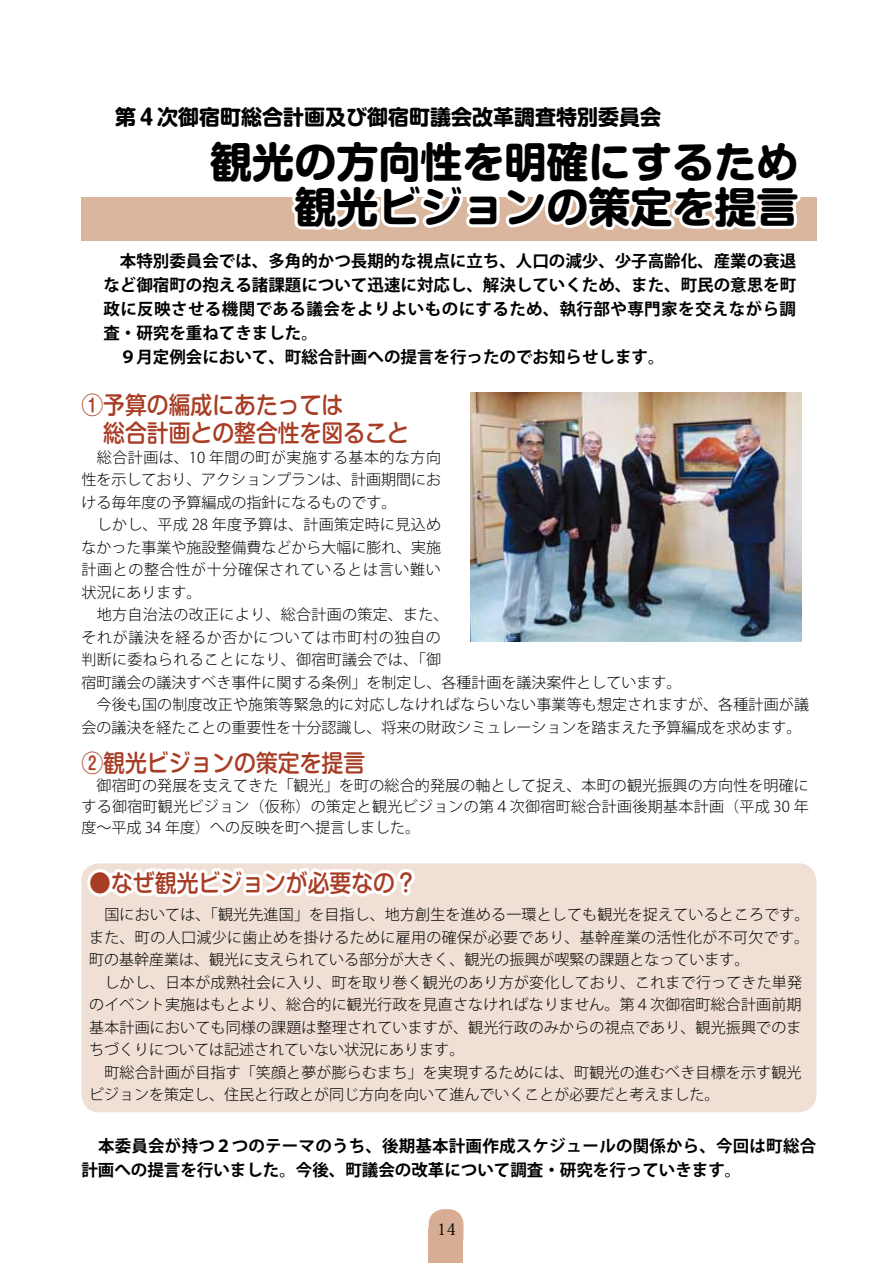
<style>
.page{position:relative;width:893px;height:1263px;background:#fff}
.page>*{position:absolute;margin:0;border:0;box-sizing:border-box;transform-origin:0 0}
.t1{font:700 42px/45px "Shin M Go Pro";color:#000;text-align:right}
.t2{font:500 24px/28.5px "Shin M Go Pro";color:#a83d25;scale:.91 1}
.t3{font:700 21px "Shin M Go Pro";color:#000}
.t4{font:700 16.5px/24px "Koz Go Pro";color:#000}
.t5{font:15.9px "Koz Min Pro";color:#000}
.t6{font:300 15px/22.5px "Koz Go Pro";letter-spacing:.01em;color:#000}
</style>
<div class="page">
<div style="left:429px;top:1209px;width:34px;height:43px;background:#d7ae93;border-radius:15px"></div>
<div style="left:428px;top:1229px;width:35px;height:34px;background:#d7ae93"></div>
<div style="left:81px;top:863px;width:735px;height:249px;background:#efdfd4;border-radius:18px"></div>
<svg style="left:81px;top:197px;width:723px;height:293px"></svg>
<svg style="left:81px;top:863px;width:339px;height:127px"></svg>
<img style="left:471px;top:393px;width:330px;height:249px">
<h3 class="t3" style="left:115px;top:100px;width:547px">第４次御宿町総合計画及び御宿町議会改革調査特別委員会</h3>
<h1 class="t1" style="left:210px;top:134px;width:590px">観光の方向性を明確にするため観光ビジョンの策定を提言</h1>
<p class="t4" style="left:103px;top:250px;width:694px">　本特別委員会では、多角的かつ長期的な視点に立ち、人口の減少、少子高齢化、産業の衰退など御宿町の抱える諸課題について迅速に対応し、解決していくため、また、町民の意思を町政に反映させる機関である議会をよりよいものにするため、執行部や専門家を交えながら調査・研究を重ねてきました。<br>　９月定例会において、町総合計画への提言を行ったのでお知らせします。</p>
<h2 class="t2" style="left:81px;top:387px;width:362px">①予算の編成にあたっては<br>　総合計画との整合性を図ること</h2>
<p class="t6" style="left:81px;top:446px;width:729px;text-indent:15px">総合計画は、10 年間の町が実施する基本的な方向<br>性を示しており、アクションプランは、計画期間にお<br>ける毎年度の予算編成の指針になるものです。<br>　しかし、平成 28 年度予算は、計画策定時に見込め<br>なかった事業や施設整備費などから大幅に膨れ、実施<br>計画との整合性が十分確保されているとは言い難い<br>状況にあります。<br>　地方自治法の改正により、総合計画の策定、また、<br>それが議決を経るか否かについては市町村の独自の<br>判断に委ねられることになり、御宿町議会では、「御<br>宿町議会の議決すべき事件に関する条例」を制定し、各種計画を議決案件としています。<br>　今後も国の制度改正や施策等緊急的に対応しなければならいない事業等も想定されますが、各種計画が議会の議決を経たことの重要性を十分認識し、将来の財政シミュレーションを踏まえた予算編成を求めます。</p>
<h2 class="t2" style="left:81px;top:746px;width:314px">②観光ビジョンの策定を提言</h2>
<p class="t6" style="left:81px;top:775px;width:729px;line-height:21px;text-align:justify">　御宿町の発展を支えてきた「観光」を町の総合的発展の軸として捉え、本町の観光振興の方向性を明確にする御宿町観光ビジョン（仮称）の策定と観光ビジョンの第４次御宿町総合計画後期基本計画（平成 30 年度～平成 34 年度）への反映を町へ提言しました。</p>
<h2 class="t2" style="left:89px;top:866px;width:362px">●なぜ観光ビジョンが必要なの?</h2>
<p class="t6" style="left:89px;top:903px;width:722px">　国においては、「観光先進国」を目指し、地方創生を進める一環としても観光を捉えているところです。また、町の人口減少に歯止めを掛けるために雇用の確保が必要であり、基幹産業の活性化が不可欠です。町の基幹産業は、観光に支えられている部分が大きく、観光の振興が喫緊の課題となっています。<br>　しかし、日本が成熟社会に入り、町を取り巻く観光のあり方が変化しており、これまで行ってきた単発のイベント実施はもとより、総合的に観光行政を見直さなければなりません。第４次御宿町総合計画前期基本計画においても同様の課題は整理されていますが、観光行政のみからの視点であり、観光振興でのまちづくりについては記述されていない状況にあります。<br>　町総合計画が目指す「笑顔と夢が膨らむまち」を実現するためには、町観光の進むべき目標を示す観光ビジョンを策定し、住民と行政とが同じ方向を向いて進んでいくことが必要だと考えました。</p>
<p class="t4" style="left:81px;top:1134px;width:736px">　本委員会が持つ２つのテーマのうち、後期基本計画作成スケジュールの関係から、今回は町総合計画への提言を行いました。今後、町議会の改革について調査・研究を行っていきます。</p>
<p class="t5" style="left:436px;top:1217px;width:21px">14</p>
</div>
